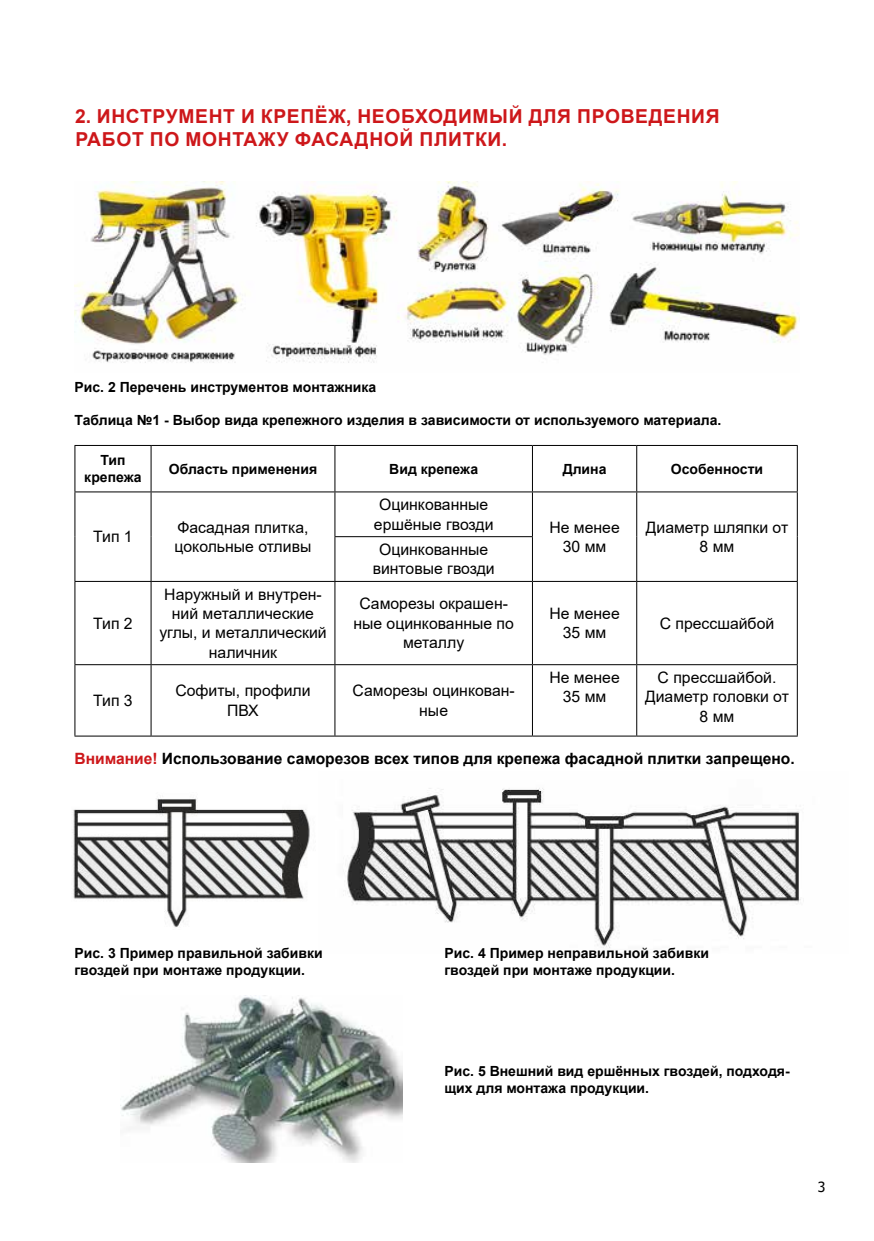
<style>
.page{position:relative;width:874px;height:1241px;background:#fff}
.page>*{position:absolute;margin:0;border:0;box-sizing:border-box;transform-origin:0 0}
.t1{font:700 19.25px/23.1px "Arial";letter-spacing:.035em;color:#cd171a}
.t2{font:15.75px/19.2px "Arial";color:#000;text-align:center}
.t3{font:700 15.58px "Arial";color:#000}
.t4{font:700 14px/16.8px "Arial";color:#000}
.t5{font:14px "Tahoma";color:#000}
.s1{color:#cd171a}
</style>
<div class="page">
<img style="left:74px;top:181px;width:725px;height:182px">
<hr style="left:74px;top:445px;width:77px;height:1px;background:#000">
<hr style="left:74px;top:446px;width:1px;height:45px;background:#000">
<hr style="left:151px;top:445px;width:184px;height:1px;background:#000">
<hr style="left:150px;top:446px;width:1px;height:45px;background:#000">
<hr style="left:335px;top:445px;width:197px;height:1px;background:#000">
<hr style="left:334px;top:446px;width:1px;height:45px;background:#000">
<hr style="left:532px;top:445px;width:104px;height:1px;background:#000">
<hr style="left:531px;top:446px;width:1px;height:45px;background:#000">
<hr style="left:636px;top:445px;width:161px;height:1px;background:#000">
<hr style="left:636px;top:446px;width:1px;height:45px;background:#000">
<hr style="left:796px;top:446px;width:1px;height:45px;background:#000">
<hr style="left:74px;top:491px;width:77px;height:1px;background:#000">
<hr style="left:74px;top:492px;width:1px;height:44px;background:#000">
<hr style="left:151px;top:491px;width:184px;height:1px;background:#000">
<hr style="left:150px;top:492px;width:1px;height:44px;background:#000">
<hr style="left:335px;top:491px;width:197px;height:1px;background:#000">
<hr style="left:334px;top:492px;width:1px;height:44px;background:#000">
<hr style="left:532px;top:491px;width:104px;height:1px;background:#000">
<hr style="left:531px;top:492px;width:1px;height:44px;background:#000">
<hr style="left:636px;top:491px;width:161px;height:1px;background:#000">
<hr style="left:636px;top:492px;width:1px;height:44px;background:#000">
<hr style="left:796px;top:492px;width:1px;height:44px;background:#000">
<hr style="left:74px;top:536px;width:1px;height:45px;background:#000">
<hr style="left:150px;top:536px;width:1px;height:45px;background:#000">
<hr style="left:334px;top:536px;width:198px;height:1px;background:#000">
<hr style="left:334px;top:537px;width:1px;height:44px;background:#000">
<hr style="left:531px;top:537px;width:1px;height:44px;background:#000">
<hr style="left:636px;top:536px;width:1px;height:45px;background:#000">
<hr style="left:796px;top:536px;width:1px;height:45px;background:#000">
<hr style="left:74px;top:581px;width:77px;height:1px;background:#000">
<hr style="left:74px;top:581px;width:1px;height:83px;background:#000">
<hr style="left:151px;top:581px;width:184px;height:1px;background:#000">
<hr style="left:150px;top:581px;width:1px;height:83px;background:#000">
<hr style="left:335px;top:581px;width:197px;height:1px;background:#000">
<hr style="left:334px;top:581px;width:1px;height:83px;background:#000">
<hr style="left:532px;top:581px;width:104px;height:1px;background:#000">
<hr style="left:531px;top:581px;width:1px;height:83px;background:#000">
<hr style="left:636px;top:581px;width:161px;height:1px;background:#000">
<hr style="left:636px;top:581px;width:1px;height:83px;background:#000">
<hr style="left:796px;top:581px;width:1px;height:83px;background:#000">
<hr style="left:74px;top:664px;width:77px;height:1px;background:#000">
<hr style="left:74px;top:665px;width:1px;height:70px;background:#000">
<hr style="left:151px;top:664px;width:184px;height:1px;background:#000">
<hr style="left:150px;top:665px;width:1px;height:70px;background:#000">
<hr style="left:335px;top:664px;width:197px;height:1px;background:#000">
<hr style="left:334px;top:665px;width:1px;height:70px;background:#000">
<hr style="left:532px;top:664px;width:104px;height:1px;background:#000">
<hr style="left:531px;top:665px;width:1px;height:70px;background:#000">
<hr style="left:636px;top:664px;width:161px;height:1px;background:#000">
<hr style="left:636px;top:665px;width:1px;height:70px;background:#000">
<hr style="left:796px;top:665px;width:1px;height:70px;background:#000">
<hr style="left:74px;top:735px;width:77px;height:1px;background:#000">
<hr style="left:151px;top:735px;width:184px;height:1px;background:#000">
<hr style="left:335px;top:735px;width:197px;height:1px;background:#000">
<hr style="left:532px;top:735px;width:104px;height:1px;background:#000">
<hr style="left:636px;top:735px;width:161px;height:1px;background:#000">
<img style="left:73px;top:798px;width:237px;height:130px">
<img style="left:345px;top:788px;width:456px;height:160px">
<img style="left:120px;top:995px;width:282px;height:167px">
<h1 class="t1" style="left:75px;top:105px;width:645px">2. ИНСТРУМЕНТ И КРЕПЁЖ, НЕОБХОДИМЫЙ ДЛЯ ПРОВЕДЕНИЯ<br>РАБОТ ПО МОНТАЖУ ФАСАДНОЙ ПЛИТКИ.</h1>
<p class="t4" style="left:74px;top:378px;width:303px">Рис. 2 Перечень инструментов монтажника</p>
<p class="t4" style="left:74px;top:411px;width:648px">Таблица №1 - Выбор вида крепежного изделия в зависимости от используемого материала.</p>
<p class="t4" style="left:84px;top:452px;width:59px;text-align:center">Тип крепежа</p>
<p class="t4" style="left:169px;top:460px;width:150px">Область применения</p>
<p class="t4" style="left:389px;top:460px;width:90px">Вид крепежа</p>
<p class="t4" style="left:562px;top:460px;width:45px">Длина</p>
<p class="t4" style="left:670px;top:460px;width:94px">Особенности</p>
<p class="t2" style="left:93px;top:527px;width:41px">Тип 1</p>
<p class="t2" style="left:174px;top:517px;width:138px;text-align:left">Фасадная плитка, цокольные отливы</p>
<p class="t2" style="left:374px;top:495px;width:121px">Оцинкованные ершёные гвозди</p>
<p class="t2" style="left:549px;top:517px;width:72px">Не менее<br>30 мм</p>
<p class="t2" style="left:645px;top:517px;width:144px">Диаметр шляпки от</p>
<p class="t2" style="left:379px;top:540px;width:111px">Оцинкованные</p>
<p class="t2" style="left:699px;top:536px;width:36px">8 мм</p>
<p class="t2" style="left:372px;top:559px;width:123px">винтовые гвозди</p>
<p class="t2" style="left:93px;top:613px;width:41px">Тип 2</p>
<p class="t2" style="left:159px;top:584px;width:169px">Наружный и внутрен&shy;ний металлические углы, и металлический наличник</p>
<p class="t2" style="left:353px;top:594px;width:162px">Саморезы окрашен&shy;ные оцинкованные по металлу</p>
<p class="t2" style="left:549px;top:603px;width:72px">Не менее<br>35 мм</p>
<p class="t2" style="left:659px;top:613px;width:116px">С прессшайбой</p>
<p class="t2" style="left:93px;top:690px;width:41px">Тип 3</p>
<p class="t2" style="left:175px;top:681px;width:136px">Софиты, профили<br>ПВХ</p>
<p class="t2" style="left:352px;top:681px;width:163px">Саморезы оцинкован&shy;ные</p>
<p class="t2" style="left:549px;top:667px;width:72px">Не менее<br>35 мм</p>
<p class="t2" style="left:644px;top:667px;width:145px">С прессшайбой.<br>Диаметр головки от<br>8 мм</p>
<p class="t3" style="left:74px;top:747px;width:721px"><span class="s1">Внимание!</span> Использование саморезов всех типов для крепежа фасадной плитки запрещено.</p>
<p class="t4" style="left:74px;top:944px;width:250px">Рис. 3 Пример правильной забивки гвоздей при монтаже продукции.</p>
<p class="t4" style="left:444px;top:944px;width:266px">Рис. 4 Пример неправильной забивки гвоздей при монтаже продукции.</p>
<p class="t4" style="left:444px;top:1062px;width:346px">Рис. 5 Внешний вид ершённых гвоздей, подходя&shy;щих для монтажа продукции.</p>
<p class="t5" style="left:817px;top:1177px;width:9px">3</p>
</div>
